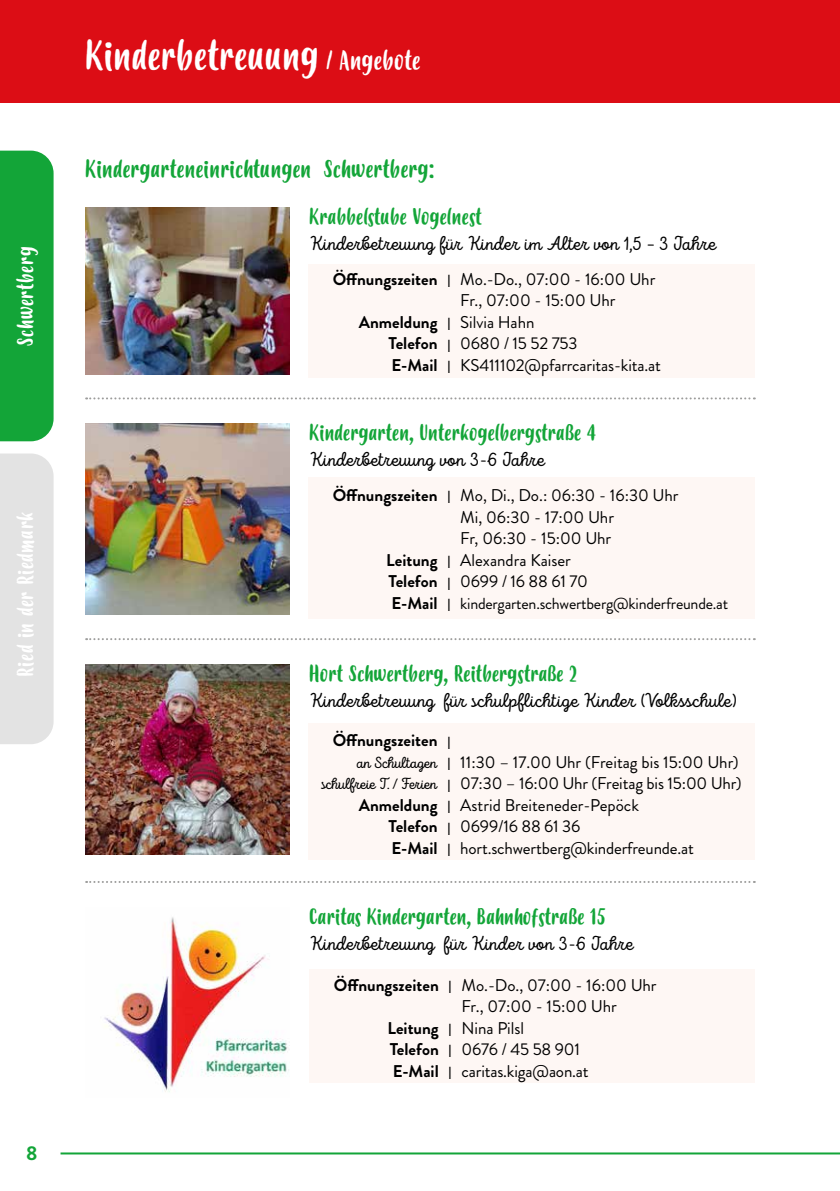
<style>
.page{position:relative;width:840px;height:1191px;background:#fff}
.page>*{position:absolute;margin:0;border:0;box-sizing:border-box;transform-origin:0 0}
.t1{font:40px "Budidaya";letter-spacing:.01em;color:#fff}
.t2{font:24px "Budidaya";letter-spacing:.01em;color:#13a538}
.t3{font:22px "Budidaya";letter-spacing:.005em;color:#13a538}
.t4{font:22px "Budidaya";letter-spacing:.025em;color:#fff}
.t5{font:20px "Intro Script";color:#000}
.t6{font:700 20px "Brandon Grotesque";color:#13a538}
.t7{font:17px "Brandon Grotesque";letter-spacing:-.01em;color:#000}
.t8{font:700 17px "Brandon Grotesque";color:#000}
.t9{font:16px "Brandon Grotesque";letter-spacing:-.015em;color:#000}
.s1{font-size:26px}
.s2{font-weight:700}
.s3{font-family:"Helvetica Neue";font-weight:300}
.s4{font-weight:700;font-size:17px}
.s5{font-family:"Helvetica Neue";font-weight:300;font-size:17px}
.s6{font-family:"Intro Script";font-size:16px}
</style>
<div class="page">
<div style="left:0;top:0;width:839px;height:102px;background:#dc0d15"></div>
<hr style="left:60px;top:1152px;width:779px;height:2px;background:#13a538">
<svg style="left:0;top:150px;width:54px;height:594px;background:#7fc691"></svg>
<div style="left:309px;top:969px;width:445px;height:114px;background:#fef7f4"></div>
<img style="left:85px;top:665px;width:204px;height:189px">
<img style="left:104px;top:917px;width:185px;height:175px">
<img style="left:85px;top:207px;width:204px;height:167px">
<img style="left:85px;top:423px;width:204px;height:191px">
<svg style="left:86px;top:397px;width:668px;height:2px"></svg>
<svg style="left:86px;top:638px;width:668px;height:2px"></svg>
<svg style="left:86px;top:881px;width:668px;height:2px"></svg>
<div style="left:308px;top:264px;width:446px;height:113px;background:#fef7f4"></div>
<div style="left:308px;top:477px;width:446px;height:142px;background:#fef7f4"></div>
<div style="left:308px;top:724px;width:446px;height:136px;background:#fef7f4"></div>
<p class="t4" style="left:13px;top:346px;width:101px;rotate:-90deg">Schwertberg</p>
<p class="t4" style="left:13px;top:677px;width:167px;rotate:-90deg">Ried in der Riedmark</p>
<p class="t6" style="left:26px;top:1138px;width:13px">8</p>
<h1 class="t1" style="left:85px;top:33px;width:336px">Kinderbetreuung <span class="s1">/ Angebote</span></h1>
<h2 class="t2" style="left:85px;top:156px;width:350px">Kindergarteneinrichtungen Schwertberg:</h2>
<p class="t3" style="left:309px;top:204px;width:174px">Krabbelstube Vogelnest</p>
<p class="t5" style="left:309px;top:231px;width:408px">Kinderbetreuung für Kinder im Alter von 1,5 – 3 Jahre</p>
<p class="t7" style="left:332px;top:267px;width:324px"><span class="s2">Öffnungszeiten</span> <span class="s3">I</span> Mo.-Do., 07:00 - 16:00 Uhr</p>
<p class="t7" style="left:460px;top:289px;width:157px">Fr., 07:00 - 15:00 Uhr</p>
<p class="t7" style="left:358px;top:310px;width:177px"><span class="s2">Anmeldung</span> <span class="s3">I</span> Silvia Hahn</p>
<p class="t7" style="left:388px;top:332px;width:190px"><span class="s2">Telefon</span> <span class="s3">I</span> 0680 / 15 52 753</p>
<p class="t7" style="left:391px;top:353px;width:271px"><span class="s2">E-Mail</span> <span class="s3">I</span> KS411102@pfarrcaritas-kita.at</p>
<p class="t3" style="left:309px;top:420px;width:288px">Kindergarten, Unterkogelbergstraße 4</p>
<p class="t5" style="left:309px;top:448px;width:238px">Kinderbetreuung von 3-6 Jahre</p>
<p class="t7" style="left:332px;top:483px;width:347px"><span class="s2">Öffnungszeiten</span> <span class="s3">I</span> Mo, Di., Do.: 06:30 - 16:30 Uhr</p>
<p class="t7" style="left:460px;top:505px;width:155px">Mi, 06:30 - 17:00 Uhr</p>
<p class="t7" style="left:460px;top:526px;width:152px">Fr, 06:30 - 15:00 Uhr</p>
<p class="t7" style="left:386px;top:548px;width:186px"><span class="s2">Leitung</span> <span class="s3">I</span> Alexandra Kaiser</p>
<p class="t7" style="left:388px;top:570px;width:201px"><span class="s2">Telefon</span> <span class="s3">I</span> 0699 / 16 88 61 70</p>
<p class="t9" style="left:391px;top:592px;width:338px"><span class="s4">E-Mail</span> <span class="s5">I</span> kindergarten.schwertberg@kinderfreunde.at</p>
<p class="t3" style="left:309px;top:661px;width:269px">Hort Schwertberg, Reitbergstraße 2</p>
<p class="t5" style="left:309px;top:689px;width:429px">Kinderbetreuung für schulpflichtige Kinder (Volksschule)</p>
<p class="t8" style="left:332px;top:728px;width:119px">Öffnungszeiten <span class="s3">I</span></p>
<p class="t7" style="left:356px;top:750px;width:383px"><span class="s6">an Schultagen</span> <span class="s3">I</span> 11:30 – 17.00 Uhr (Freitag bis 15:00 Uhr)</p>
<p class="t7" style="left:320px;top:772px;width:422px"><span class="s6">schulfreie T. / Ferien</span> <span class="s3">I</span> 07:30 – 16:00 Uhr (Freitag bis 15:00 Uhr)</p>
<p class="t7" style="left:358px;top:793px;width:281px"><span class="s2">Anmeldung</span> <span class="s3">I</span> Astrid Breiteneder-Pepöck</p>
<p class="t7" style="left:388px;top:815px;width:193px"><span class="s2">Telefon</span> <span class="s3">I</span> 0699/16 88 61 36</p>
<p class="t7" style="left:391px;top:836px;width:304px"><span class="s2">E-Mail</span> <span class="s3">I</span> hort.schwertberg@kinderfreunde.at</p>
<p class="t3" style="left:309px;top:904px;width:298px">Caritas Kindergarten, Bahnhofstraße 15</p>
<p class="t5" style="left:309px;top:932px;width:326px">Kinderbetreuung für Kinder von 3-6 Jahre</p>
<p class="t7" style="left:334px;top:973px;width:324px"><span class="s2">Öffnungszeiten</span> <span class="s3">I</span> Mo.-Do., 07:00 - 16:00 Uhr</p>
<p class="t7" style="left:461px;top:994px;width:157px">Fr., 07:00 - 15:00 Uhr</p>
<p class="t7" style="left:387px;top:1016px;width:138px"><span class="s2">Leitung</span> <span class="s3">I</span> Nina Pilsl</p>
<p class="t7" style="left:389px;top:1037px;width:192px"><span class="s2">Telefon</span> <span class="s3">I</span> 0676 / 45 58 901</p>
<p class="t7" style="left:392px;top:1059px;width:197px"><span class="s2">E-Mail</span> <span class="s3">I</span> caritas.kiga@aon.at</p>
</div>
